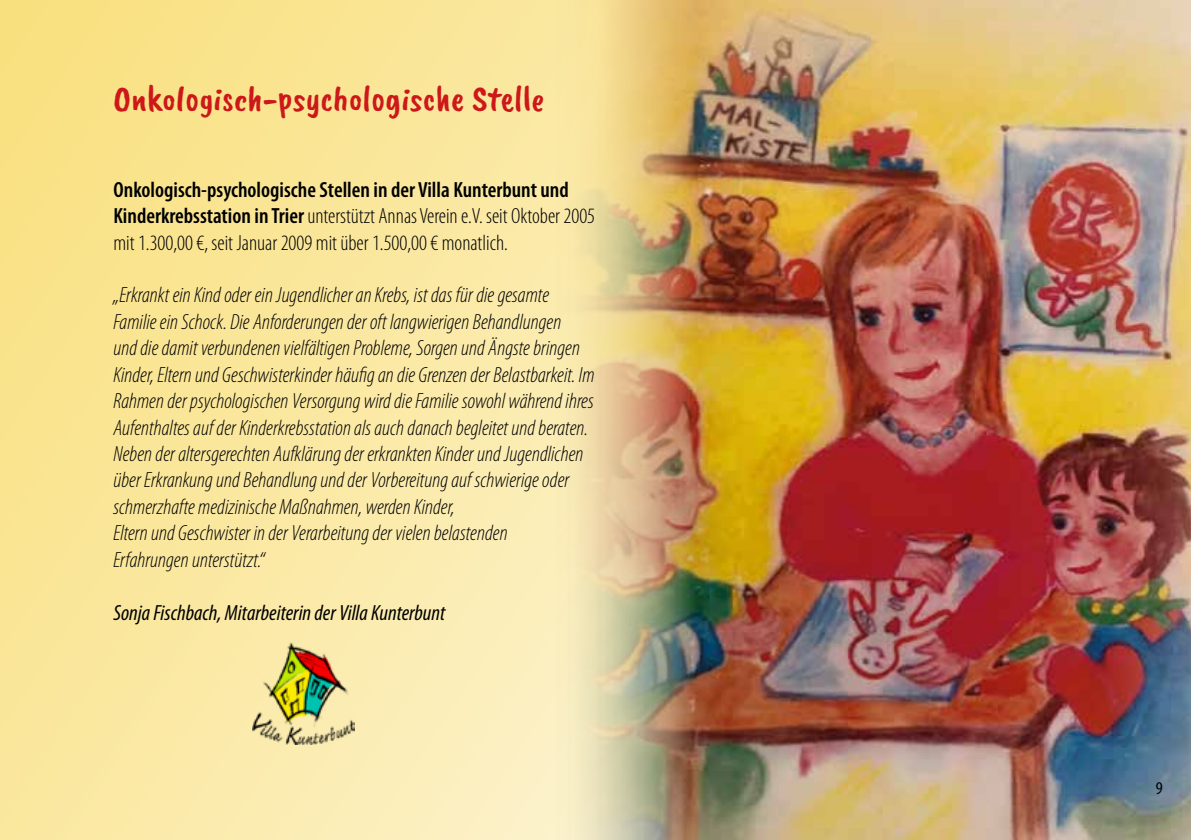
<style>
.page{position:relative;width:1191px;height:840px;background:#fff}
.page>*{position:absolute;margin:0;border:0;box-sizing:border-box;transform-origin:0 0}
.t1{font:36px "Caveat Brush";color:#cd1719}
.t2{font:italic 300 condensed 22px/26.4px "Myriad Pro";color:#000}
.t3{font:300 condensed 22px/26.4px "Myriad Pro";color:#000}
.t4{font:italic condensed 22px "Myriad Pro";color:#000}
.t5{font:condensed 18px "Myriad Pro";color:#000}
.s1{font-weight:600}
</style>
<div class="page">
<svg style="left:0;top:0;width:549px;height:839px;background:#fae79f"></svg>
<img style="left:252px;top:642px;width:102px;height:102px">
<img style="left:549px;top:0;width:642px;height:839px">
<h1 class="t1" style="left:113px;top:77px;width:432px">Onkologisch-psychologische Stelle</h1>
<p class="t3" style="left:113px;top:177px;width:483px"><span class="s1">Onkologisch-psychologische Stellen in der Villa Kunterbunt und<br>Kinderkrebsstation in Trier</span> unterstützt Annas Verein e.V. seit Oktober 2005 mit 1.300,00 €, seit Januar 2009 mit über 1.500,00 € monatlich.</p>
<p class="t2" style="left:113px;top:282px;width:483px">„Erkrankt ein Kind oder ein Jugendlicher an Krebs, ist das für die gesamte Familie ein Schock. Die Anforderungen der oft langwierigen Behandlungen<br>und die damit verbundenen vielfältigen Probleme, Sorgen und Ängste bringen Kinder, Eltern und Geschwisterkinder häufig an die Grenzen der Belastbarkeit. Im Rahmen der psychologischen Versorgung wird die Familie sowohl während ihres Aufenthaltes auf der Kinderkrebsstation als auch danach begleitet und beraten.<br>Neben der altersgerechten Aufklärung der erkrankten Kinder und Jugendlichen über Erkrankung und Behandlung und der Vorbereitung auf schwierige oder schmerzhafte medizinische Maßnahmen, werden Kinder,<br>Eltern und Geschwister in der Verarbeitung der vielen belastenden<br>Erfahrungen unterstützt.“</p>
<p class="t4" style="left:113px;top:600px;width:333px">Sonja Fischbach, Mitarbeiterin der Villa Kunterbunt</p>
<p class="t5" style="left:1155px;top:777px;width:8px">9</p>
</div>
